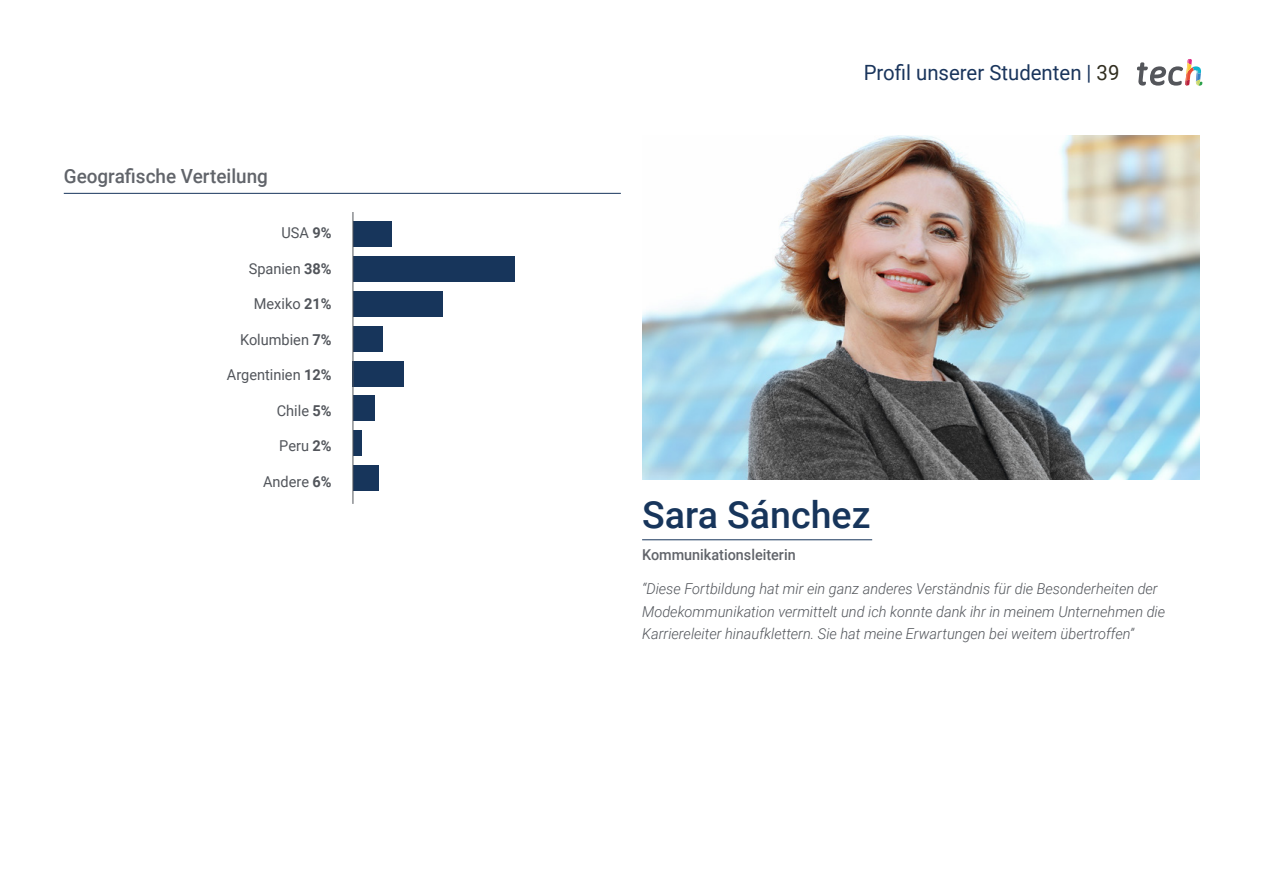
<style>
.page{position:relative;width:1263px;height:893px;background:#fff}
.page>*{position:absolute;margin:0;border:0;box-sizing:border-box;transform-origin:0 0}
.t1{font:500 37.5px "Roboto";color:#17355b}
.t2{font:21px "Roboto";color:#1a355c}
.t3{font:500 19.5px "Roboto";color:#61646a}
.t4{font:italic 300 15px/22.5px "Roboto";color:#52555b}
.t5{font:15px "Roboto";color:#52555b}
.t6{font:500 15px "Roboto";color:#61646a;scale:.96 1}
.s1{font-weight:700}
.s2{color:#312e20}
</style>
<div class="page">
<img style="left:642px;top:136px;width:557px;height:343px">
<hr style="left:642px;top:539px;width:230px;height:1px;background:#17355b">
<hr style="left:64px;top:193px;width:557px;height:1px;background:#17355b">
<svg style="left:1137px;top:59px;width:65px;height:27px"></svg>
<div style="left:353px;top:221px;width:38px;height:26px;background:#17355b"></div>
<div style="left:353px;top:256px;width:161px;height:26px;background:#17355b"></div>
<div style="left:353px;top:291px;width:89px;height:26px;background:#17355b"></div>
<div style="left:353px;top:396px;width:21px;height:25px;background:#17355b"></div>
<div style="left:353px;top:326px;width:30px;height:26px;background:#17355b"></div>
<div style="left:353px;top:430px;width:8px;height:26px;background:#17355b"></div>
<div style="left:353px;top:361px;width:51px;height:25px;background:#17355b"></div>
<div style="left:353px;top:465px;width:25px;height:26px;background:#17355b"></div>
<hr style="left:353px;top:212px;width:1px;height:292px;background:#52555b">
<h3 class="t3" style="left:64px;top:162px;width:206px">Geografische Verteilung</h3>
<p class="t5" style="left:281px;top:222px;width:52px">USA <span class="s1">9%</span></p>
<p class="t5" style="left:249px;top:258px;width:84px">Spanien <span class="s1">38%</span></p>
<p class="t5" style="left:254px;top:293px;width:79px">Mexiko <span class="s1">21%</span></p>
<p class="t5" style="left:240px;top:329px;width:93px">Kolumbien <span class="s1">7%</span></p>
<p class="t5" style="left:227px;top:364px;width:106px">Argentinien <span class="s1">12%</span></p>
<p class="t5" style="left:277px;top:400px;width:56px">Chile <span class="s1">5%</span></p>
<p class="t5" style="left:279px;top:435px;width:54px">Peru <span class="s1">2%</span></p>
<p class="t5" style="left:263px;top:471px;width:70px">Andere <span class="s1">6%</span></p>
<h2 class="t2" style="left:864px;top:57px;width:257px">Profil unserer Studenten | <span class="s2">39</span></h2>
<h1 class="t1" style="left:642px;top:488px;width:230px">Sara Sánchez</h1>
<p class="t6" style="left:642px;top:545px;width:161px">Kommunikationsleiterin</p>
<p class="t4" style="left:642px;top:577px;width:524px">“Diese Fortbildung hat mir ein ganz anderes Verständnis für die Besonderheiten der<br>Modekommunikation vermittelt und ich konnte dank ihr in meinem Unternehmen die<br>Karriereleiter hinaufklettern. Sie hat meine Erwartungen bei weitem übertroffen”</p>
</div>
